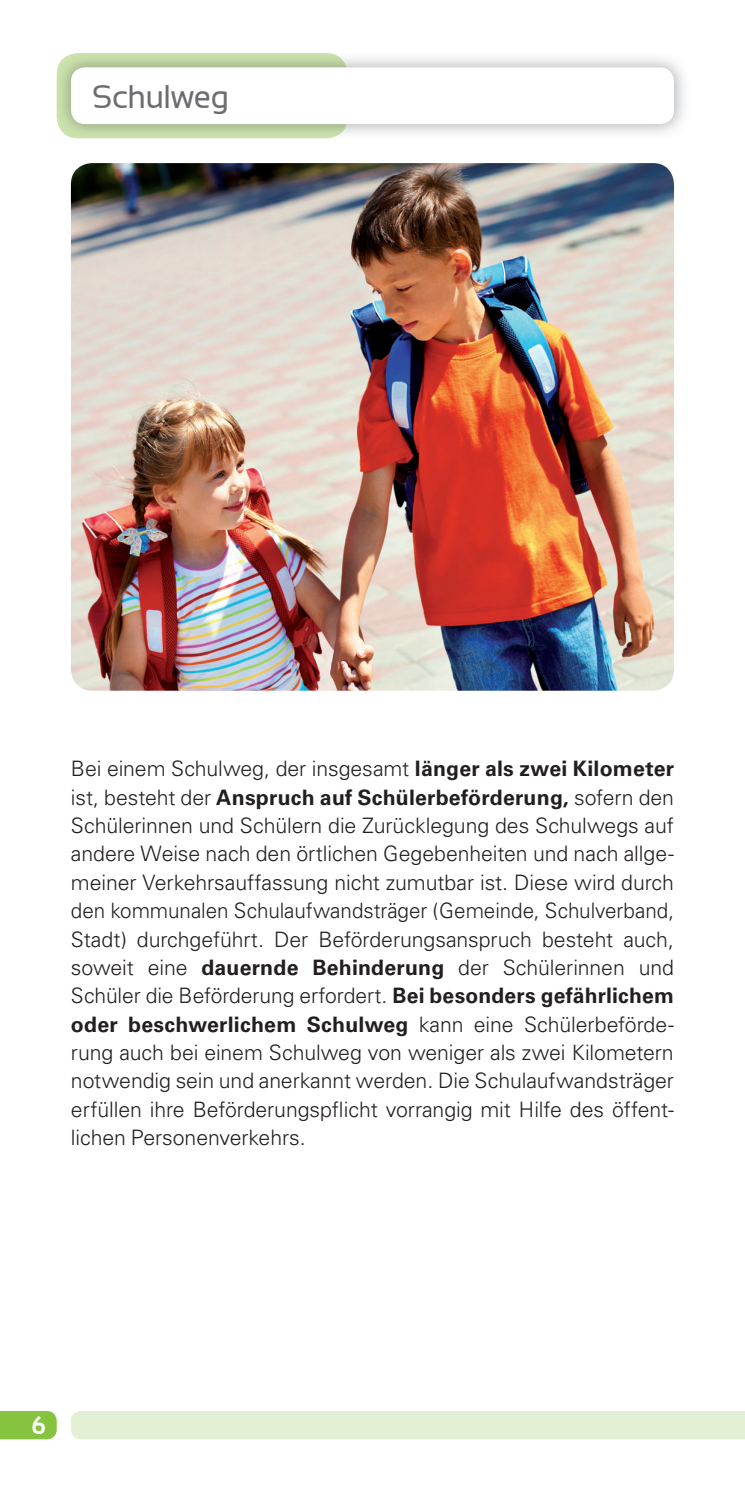
<style>
.page{position:relative;width:745px;height:1489px;background:#fff}
.page>*{position:absolute;margin:0;border:0;box-sizing:border-box;transform-origin:0 0}
.t1{font:32.5px "Sansation";letter-spacing:-.015em;color:#6c6d70}
.t2{font:700 25px "Sansation";color:#fff}
.t3{font:300 21.25px/28.2px "Univers";letter-spacing:-.005em;color:#231f20;text-align:justify}
.s1{font-weight:700}
</style>
<div class="page">
<div style="left:0;top:1411px;width:57px;height:28px;background:#86c43f"></div>
<div style="left:71px;top:1411px;width:673px;height:28px;background:#e3f0d4"></div>
<img style="left:56px;top:53px;width:628px;height:86px">
<img style="left:57px;top:53px;width:290px;height:85px;border-radius:21px">
<div style="left:71px;top:67px;width:602px;height:57px;background:#fff;border-radius:14px"></div>
<img style="left:71px;top:163px;width:602px;height:527px;border-radius:21px">
<h2 class="t1" style="left:92px;top:84px;width:138px">Schulweg</h2>
<p class="t3" style="left:71px;top:756px;width:604px">Bei einem Schulweg, der insgesamt <span class="s1">länger als zwei Kilometer </span>ist, besteht der <span class="s1">Anspruch auf Schülerbeförderung,</span> sofern den Schülerinnen und Schülern die Zurücklegung des Schulwegs auf andere Weise nach den örtlichen Gegebenheiten und nach allge&shy;meiner Verkehrsauffassung nicht zumutbar ist. Diese wird durch den kommunalen Schulaufwandsträger (Gemeinde, Schulverband, Stadt) durchgeführt. Der Beförderungsanspruch besteht auch, soweit eine <span class="s1">dauernde Behinderung</span> der Schülerinnen und Schüler die Beförderung erfordert. <span class="s1">Bei besonders gefährlichem oder beschwerlichem Schulweg</span> kann eine Schülerbeförde&shy;rung auch bei einem Schulweg von weniger als zwei Kilometern notwendig sein und anerkannt werden. Die Schulaufwands träger erfüllen ihre Beförderungspflicht vorrangig mit Hilfe des öffent&shy;lichen Personen verkehrs.</p>
<p class="t2" style="left:31px;top:1415px;width:16px">6</p>
</div>
